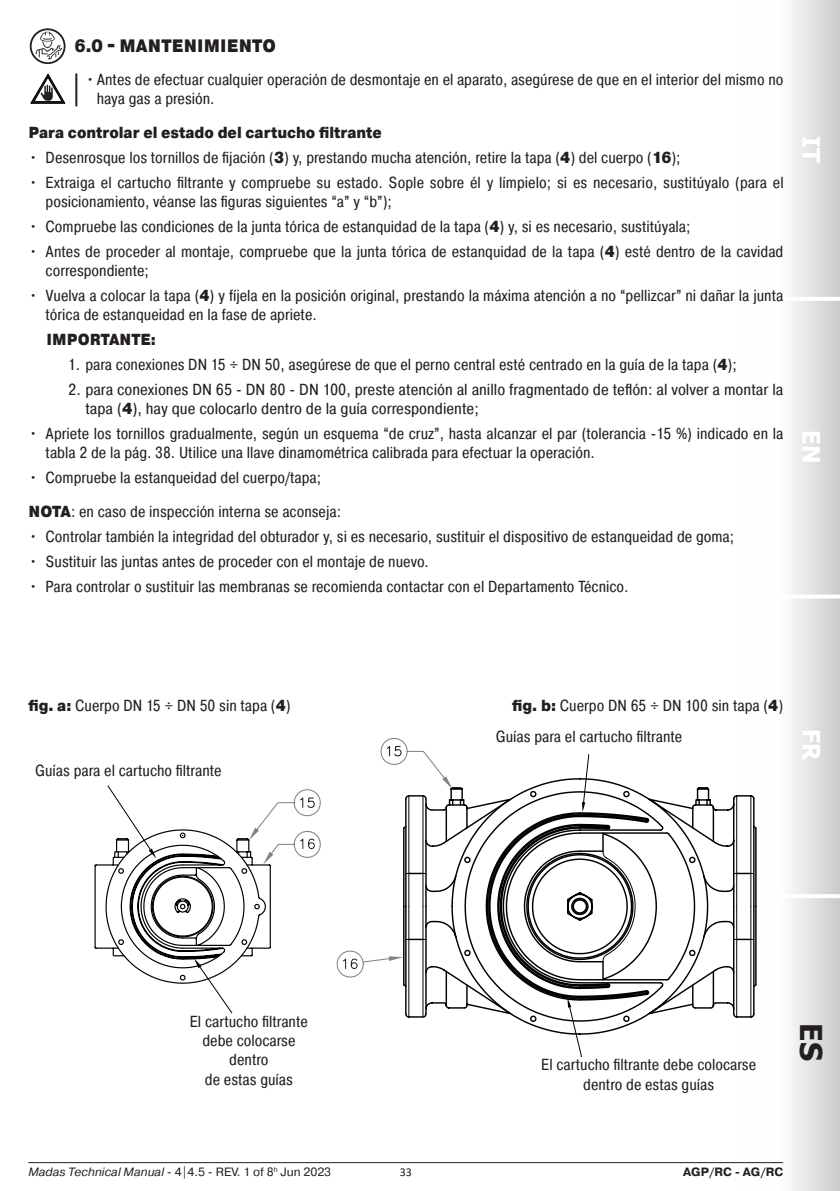
<style>
.page{position:relative;width:840px;height:1191px;background:#fff}
.page>*{position:absolute;margin:0;border:0;box-sizing:border-box;transform-origin:0 0}
.t1{font:700 30px "Tahoma";color:#231f20}
.t2{font:700 24px "Tahoma";color:#fff}
.t3{font:900 18px "Pragmatica Cond";letter-spacing:.01em;color:#231f20}
.t4{font:16px/19.2px "Pragmatica Cond";color:#231f20}
.t5{font:16px/19.2px "Pragmatica Cond";color:#231f20;scale:1.04 1}
.t6{font:900 16px "Pragmatica Cond";color:#231f20}
.t7{font:12px "Pragmatica";color:#231f20}
.t8{font:700 12px "Pragmatica";color:#231f20}
.t9{font:12px "Calibri";color:#231f20}
.s1{font-weight:900}
.s2{font-style:italic}
</style>
<div class="page">
<div style="left:734px;top:0;width:105px;height:1191px;background:linear-gradient(to right,#fff,#d5d5d7)"></div>
<hr style="left:743px;top:297px;width:96px;height:4px;background:#fff">
<hr style="left:740px;top:594px;width:99px;height:4px;background:#fff">
<hr style="left:740px;top:894px;width:99px;height:4px;background:#fff">
<hr style="left:28px;top:1162px;width:754px;height:1px;background:#231f20">
<svg style="left:30px;top:28px;width:35px;height:36px"></svg>
<svg style="left:32px;top:30px;width:32px;height:32px"></svg>
<svg style="left:36px;top:32px;width:26px;height:27px"></svg>
<hr style="left:75px;top:73px;width:2px;height:33px;background:#231f20">
<svg style="left:31px;top:74px;width:34px;height:29px"></svg>
<svg style="left:336px;top:734px;width:421px;height:322px"></svg>
<svg style="left:94px;top:785px;width:227px;height:228px"></svg>
<p class="t3" style="left:74px;top:34px;width:203px">6.0 - MANTENIMIENTO</p>
<p class="t4" style="left:97px;top:70px;width:687px;text-indent:-11px">•Antes de efectuar cualquier operación de desmontaje en el aparato, asegúrese de que en el interior del mismo no haya gas a presión.</p>
<p class="t6" style="left:29px;top:123px;width:354px">Para controlar el estado del cartucho filtrante</p>
<p class="t4" style="left:29px;top:148px;width:653px">• Desenrosque los tornillos de fijación (<span class="s1">3</span>) y, prestando mucha atención, retire la tapa (<span class="s1">4</span>) del cuerpo (<span class="s1">16</span>);</p>
<p class="t4" style="left:46px;top:173px;width:739px;text-indent:-17px">• Extraiga el cartucho filtrante y compruebe su estado. Sople sobre él y límpielo; si es necesario, sustitúyalo (para el posicionamiento, véanse las figuras siguientes “a” y “b”);</p>
<p class="t4" style="left:29px;top:217px;width:663px">• Compruebe las condiciones de la junta tórica de estanquidad de la tapa (<span class="s1">4</span>) y, si es necesario, sustitúyala;</p>
<p class="t4" style="left:46px;top:242px;width:738px;text-indent:-17px">• Antes de proceder al montaje, compruebe que la junta tórica de estanquidad de la tapa (<span class="s1">4</span>) esté dentro de la cavidad correspondiente;</p>
<p class="t4" style="left:46px;top:286px;width:739px;text-indent:-17px">• Vuelva a colocar la tapa (<span class="s1">4</span>) y fíjela en la posición original, prestando la máxima atención a no “pellizcar” ni dañar la junta tórica de estanqueidad en la fase de apriete.</p>
<p class="t6" style="left:47px;top:329px;width:111px">IMPORTANTE:</p>
<p class="t4" style="left:68px;top:355px;width:669px">1. para conexiones DN 15 ÷ DN 50, asegúrese de que el perno central esté centrado en la guía de la tapa (<span class="s1">4</span>);</p>
<p class="t5" style="left:85px;top:380px;width:672px;text-indent:-17px">2. para conexiones DN 65 - DN 80 - DN 100, preste atención al anillo fragmentado de teflón: al volver a montar la tapa (<span class="s1">4</span>), hay que colocarlo dentro de la guía correspondiente;</p>
<p class="t4" style="left:46px;top:424px;width:739px;text-indent:-17px">• Apriete los tornillos gradualmente, según un esquema “de cruz”, hasta alcanzar el par (tolerancia -15 %) indicado en la tabla 2 de la pág. 38. Utilice una llave dinamométrica calibrada para efectuar la operación.</p>
<p class="t4" style="left:29px;top:468px;width:294px">• Compruebe la estanqueidad del cuerpo/tapa;</p>
<p class="t4" style="left:29px;top:502px;width:314px"><span class="s1">NOTA</span>: en caso de inspección interna se aconseja:</p>
<p class="t4" style="left:29px;top:526px;width:706px">• Controlar también la integridad del obturador y, si es necesario, sustituir el dispositivo de estanqueidad de goma;</p>
<p class="t4" style="left:29px;top:551px;width:402px">• Sustituir las juntas antes de proceder con el montaje de nuevo.</p>
<p class="t4" style="left:29px;top:576px;width:601px">• Para controlar o sustituir las membranas se recomienda contactar con el Departamento Técnico.</p>
<h2 class="t2" style="left:827px;top:136px;width:28px;rotate:90deg">IT</h2>
<h2 class="t2" style="left:827px;top:430px;width:35px;rotate:90deg">EN</h2>
<p class="t4" style="left:28px;top:696px;width:264px"><span class="s1">fig. a:</span> Cuerpo DN 15 ÷ DN 50 sin tapa (<span class="s1">4</span>)</p>
<p class="t4" style="left:512px;top:696px;width:272px"><span class="s1">fig. b:</span> Cuerpo DN 65 ÷ DN 100 sin tapa (<span class="s1">4</span>)</p>
<p class="t4" style="left:35px;top:760px;width:188px">Guías para el cartucho filtrante</p>
<p class="t4" style="left:495px;top:727px;width:188px">Guías para el cartucho filtrante</p>
<h2 class="t2" style="left:827px;top:728px;width:33px;rotate:90deg">FR</h2>
<p class="t4" style="left:190px;top:1011px;width:119px">El cartucho filtrante</p>
<p class="t4" style="left:202px;top:1031px;width:94px">debe colocarse</p>
<p class="t4" style="left:229px;top:1050px;width:41px">dentro</p>
<p class="t4" style="left:205px;top:1069px;width:89px">de estas guías</p>
<p class="t4" style="left:541px;top:1055px;width:216px">El cartucho filtrante debe colocarse</p>
<p class="t4" style="left:583px;top:1074px;width:132px">dentro de estas guías</p>
<h1 class="t1" style="left:831px;top:1023px;width:39px;rotate:90deg">ES</h1>
<p class="t7" style="left:28px;top:1164px;width:304px"><span class="s2">Madas Technical Manual</span> - 4|4.5 - REV. 1 of 8<sup>h</sup> Jun 2023</p>
<p class="t8" style="left:682px;top:1164px;width:101px">AGP/RC - AG/RC</p>
<p class="t9" style="left:399px;top:1163px;width:14px">33</p>
</div>
